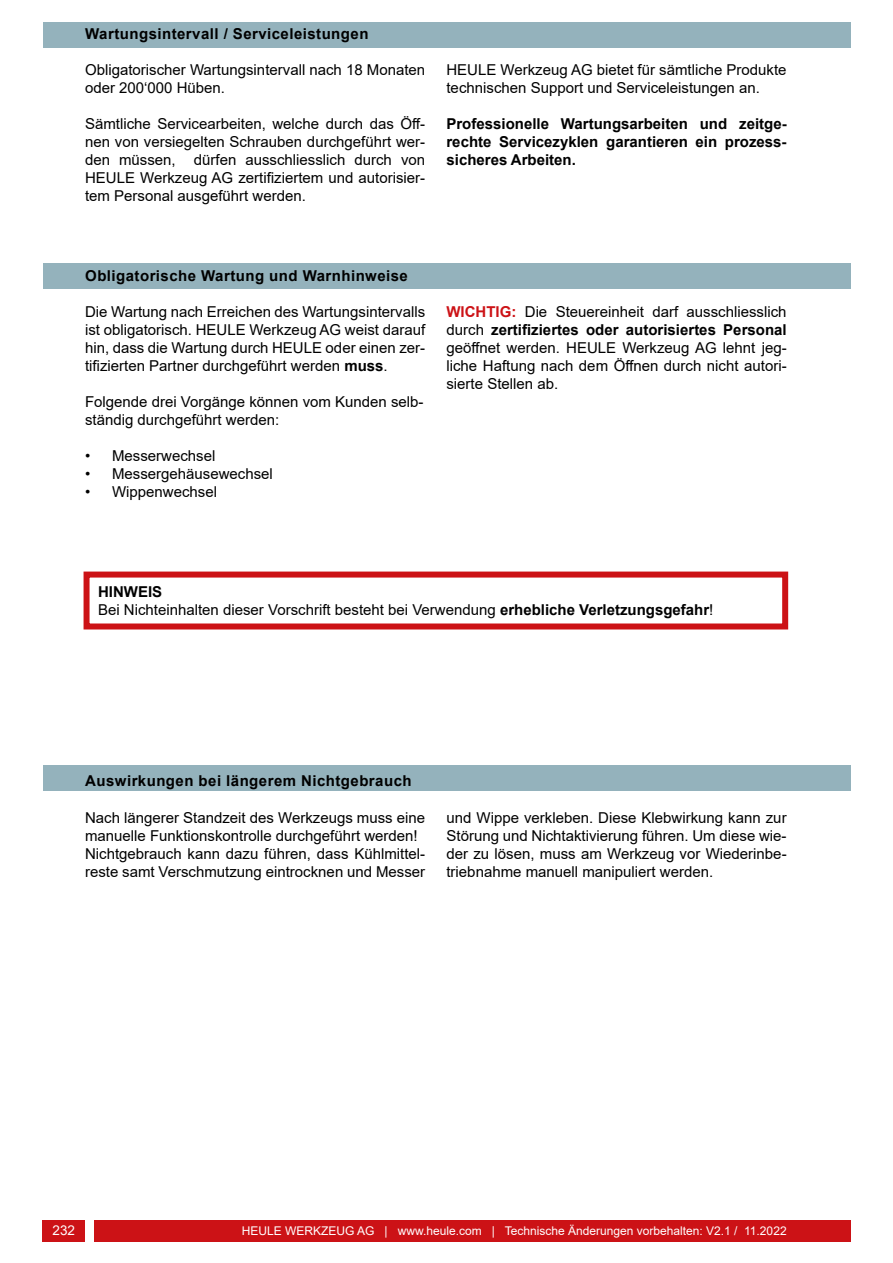
<style>
.page{position:relative;width:893px;height:1263px;background:#fff}
.page>*{position:absolute;margin:0;border:0;box-sizing:border-box;transform-origin:0 0}
.t1{font:15px/18px "Arial";color:#000}
.t2{font:700 15px/18px "Arial";letter-spacing:.03em;color:#000;text-align:justify}
.t3{font:13.5px "Arial";color:#fff}
.t4{font:12px "Arial";color:#fff}
.s1{font-weight:700}
.s2{font-weight:700;color:#cc1216}
</style>
<div class="page">
<div style="left:43px;top:1220px;width:42px;height:22px;background:#cc1216"></div>
<div style="left:94px;top:1220px;width:756px;height:22px;background:#cc1216"></div>
<div style="left:43px;top:22px;width:807px;height:25px;background:#94b2bc"></div>
<div style="left:43px;top:263px;width:807px;height:26px;background:#94b2bc"></div>
<div style="left:43px;top:765px;width:807px;height:26px;background:#94b2bc"></div>
<div style="left:84px;top:571px;width:704px;height:58px;border:6px solid #cc1216"></div>
<p class="t2" style="left:85px;top:26px;width:285px">Wartungsintervall / Serviceleistungen</p>
<p class="t1" style="left:85px;top:62px;width:342px">Obligatorischer Wartungsintervall nach 18 Monaten oder 200‘000 Hüben.</p>
<p class="t1" style="left:85px;top:114px;width:342px;text-align:justify">Sämtliche Servicearbeiten, welche durch das Öff&shy;nen von versiegelten Schrauben durchgeführt wer&shy;den müssen, dürfen ausschliesslich durch von HEULE Werkzeug AG zertifiziertem und autorisier&shy;tem Personal ausgeführt werden.</p>
<p class="t1" style="left:446px;top:62px;width:342px">HEULE Werkzeug AG bietet für sämtliche Produkte technischen Support und Serviceleistungen an.</p>
<p class="t2" style="left:446px;top:116px;width:342px">Professionelle Wartungsarbeiten und zeitge&shy;rechte Servicezyklen garantieren ein prozess&shy;sicheres Arbeiten.</p>
<p class="t2" style="left:85px;top:268px;width:324px">Obligatorische Wartung und Warnhinweise</p>
<p class="t1" style="left:85px;top:304px;width:342px;text-align:justify">Die Wartung nach Erreichen des Wartungsintervalls ist obligatorisch. HEULE Werkzeug AG weist darauf hin, dass die Wartung durch HEULE oder einen zer&shy;tifizierten Partner durchgeführt werden <span class="s1">muss</span>.</p>
<p class="t1" style="left:85px;top:394px;width:340px">Folgende drei Vorgänge können vom Kunden selb&shy;ständig durchgeführt werden:</p>
<p class="t1" style="left:85px;top:448px;width:132px">• Messerwechsel</p>
<p class="t1" style="left:85px;top:466px;width:189px">• Messergehäusewechsel</p>
<p class="t1" style="left:85px;top:484px;width:134px">• Wippenwechsel</p>
<p class="t1" style="left:446px;top:304px;width:342px;text-align:justify"><span class="s2">WICHTIG:</span> Die Steuereinheit darf ausschliesslich durch <span class="s1">zertifiziertes oder autorisiertes Personal </span>geöffnet werden. HEULE Werkzeug AG lehnt jeg&shy;liche Haftung nach dem Öffnen durch nicht autori&shy;sierte Stellen ab.</p>
<p class="t1" style="left:98px;top:584px;width:617px"><span class="s1">HINWEIS<br></span>Bei Nichteinhalten dieser Vorschrift besteht bei Verwendung <span class="s1">erhebliche Verletzungsgefahr</span>!</p>
<p class="t2" style="left:85px;top:773px;width:328px">Auswirkungen bei längerem Nichtgebrauch</p>
<p class="t1" style="left:85px;top:810px;width:342px">Nach längerer Standzeit des Werkzeugs muss eine manuelle Funktionskontrolle durchgeführt werden!<br>Nichtgebrauch kann dazu führen, dass Kühlmittel&shy;reste samt Verschmutzung eintrocknen und Messer</p>
<p class="t1" style="left:446px;top:810px;width:342px;text-align:justify">und Wippe verkleben. Diese Klebwirkung kann zur Störung und Nichtaktivierung führen. Um diese wie&shy;der zu lösen, muss am Werkzeug vor Wiederinbe&shy;triebnahme manuell manipuliert werden.</p>
<p class="t3" style="left:53px;top:1224px;width:24px">232</p>
<p class="t4" style="left:242px;top:1226px;width:546px">HEULE WERKZEUG AG | www.heule.com | Technische Änderungen vorbehalten: V2.1 / 11.2022</p>
</div>
